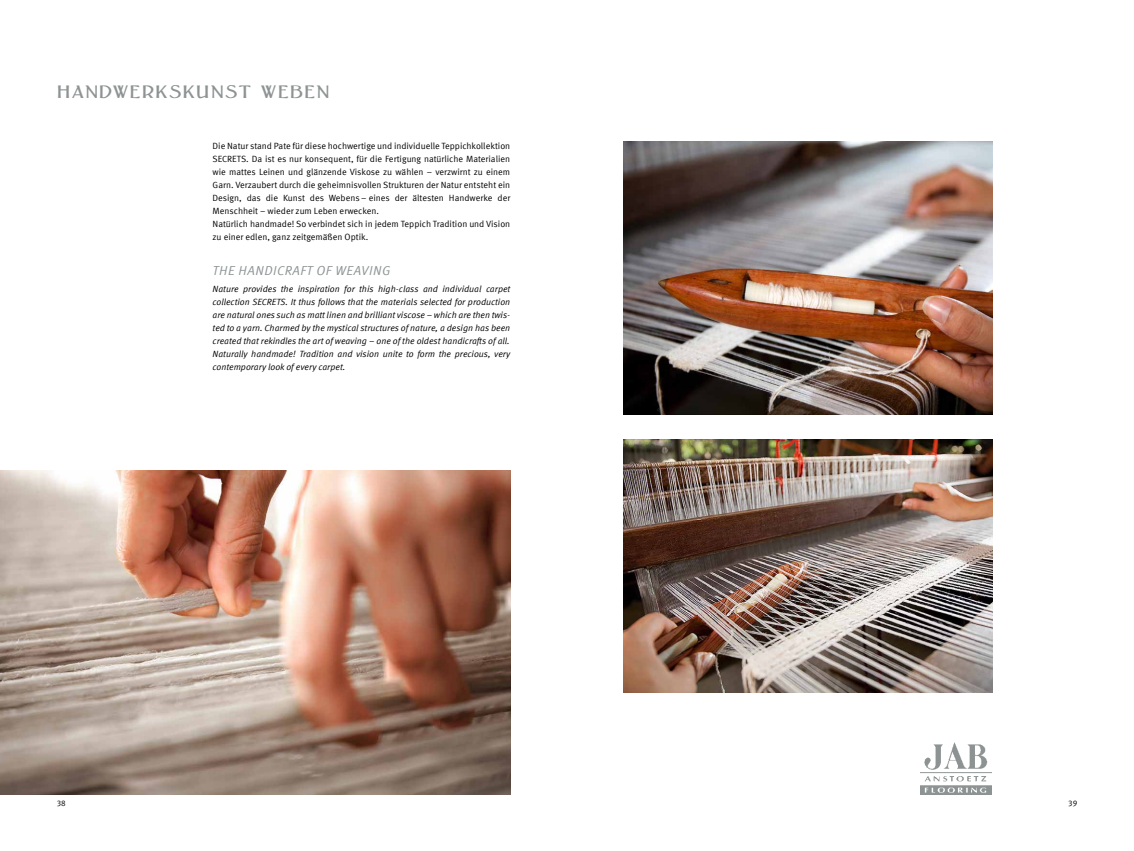
<style>
.page{position:relative;width:1134px;height:851px;background:#fff}
.page>*{position:absolute;margin:0;border:0;box-sizing:border-box;transform-origin:0 0}
.t1{font:15px "Bolton Sans";letter-spacing:.105em;color:#8d9393}
.t2{font:13px "Meta Offc Norm Ita";letter-spacing:.04em;color:#8d9393}
.t3{font:9px/13px "Meta Offc Norm";color:#000}
.t4{font:9px/13px "Meta Offc Norm Ita";color:#000;text-align:justify}
.t5{font:8px "Meta Offc Norm";color:#000}
</style>
<div class="page">
<img style="left:624px;top:142px;width:368px;height:272px">
<img style="left:624px;top:439px;width:368px;height:253px">
<img style="left:921px;top:742px;width:70px;height:52px">
<img style="left:0;top:471px;width:510px;height:323px">
<h1 class="t1" style="left:57px;top:84px;width:273px">HANDWERKSKUNST WEBEN</h1>
<p class="t3" style="left:213px;top:139px;width:299px">Die Natur stand Pate für diese hochwertige und individuelle Teppichkollektion SECRETS. Da ist es nur konsequent, für die Fertigung natürliche Materialien wie mattes Leinen und glänzende Viskose zu wählen – verzwirnt zu einem Garn. Verzaubert durch die geheimnisvollen Strukturen der Natur entsteht ein Design, das die Kunst des Webens – eines der ältesten Handwerke der Menschheit – wieder zum Leben erwecken.<br>Natürlich handmade! So verbindet sich in jedem Teppich Tradition und Vision zu einer edlen, ganz zeitgemäßen Optik.</p>
<h2 class="t2" style="left:213px;top:263px;width:179px">THE HANDICRAFT OF WEAVING</h2>
<p class="t4" style="left:213px;top:282px;width:299px">Nature provides the inspiration for this high-class and individual carpet collection SECRETS. It thus follows that the materials selected for production are natural ones such as matt linen and brilliant viscose – which are then twis&shy;ted to a yarn. Charmed by the mystical structures of nature, a design has been created that rekindles the art of weaving – one of the oldest handicrafts of all.<br>Naturally handmade! Tradition and vision unite to form the precious, very contemporary look of every carpet.</p>
<p class="t5" style="left:57px;top:798px;width:11px">38</p>
<p class="t5" style="left:1068px;top:798px;width:11px">39</p>
</div>
